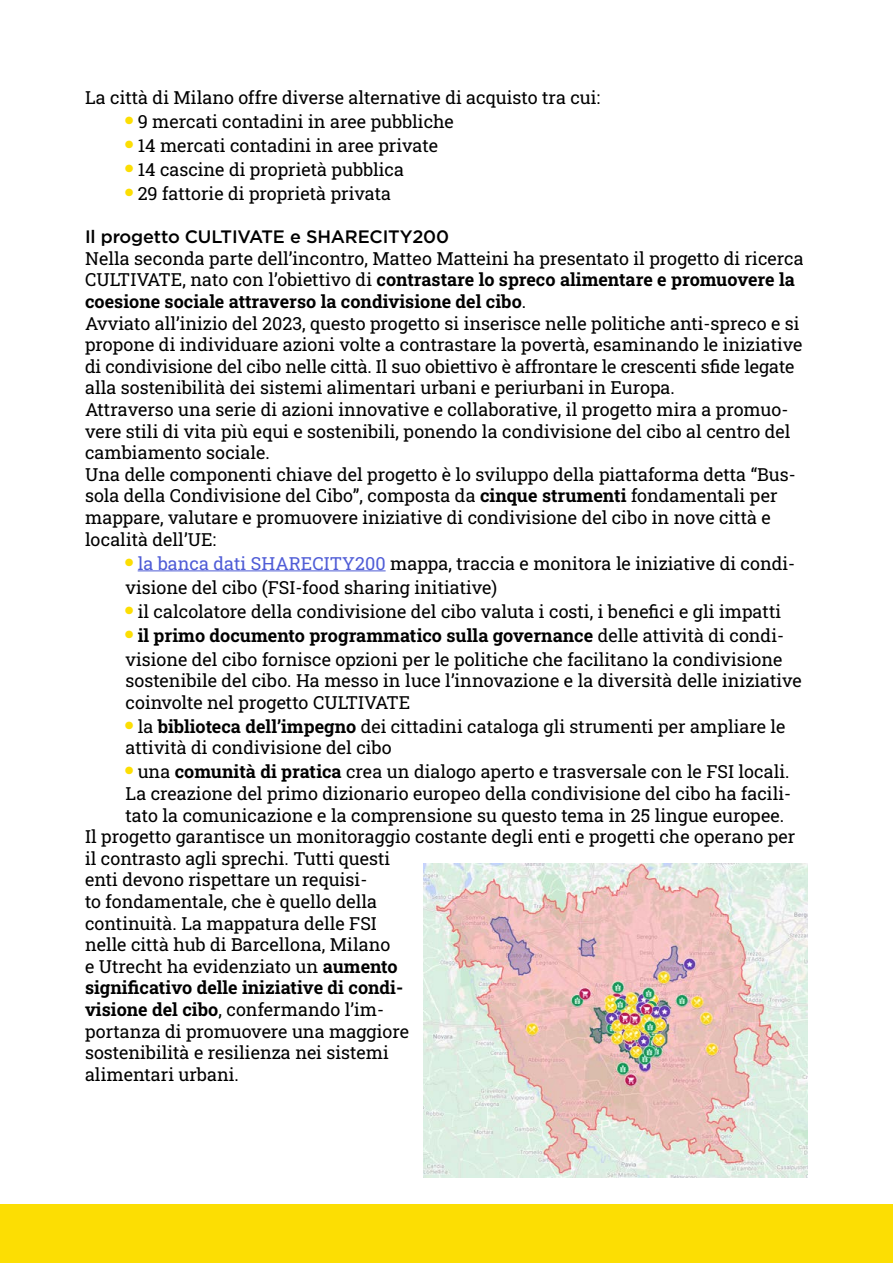
<style>
.page{position:relative;width:893px;height:1263px;background:#fff}
.page>*{position:absolute;margin:0;border:0;box-sizing:border-box;transform-origin:0 0}
.t1{font:18px/21.6px "Roboto Slab";color:#000}
.t2{font:700 18px "Roboto Slab";color:#000}
.t3{font:500 18px "Gotham";letter-spacing:-.01em;color:#000}
.s1{font-family:"Univers LT Std";font-size:21px;color:#fcde03}
.s2{font-weight:700}
.s3{color:#4f5cd6}
</style>
<div class="page">
<div style="left:0;top:1204px;width:893px;height:59px;background:#fcde03"></div>
<hr style="left:138px;top:570px;width:248px;height:1px;background:#4f5cd6">
<img style="left:423px;top:863px;width:385px;height:315px">
<p class="t1" style="left:85px;top:86px;width:517px">La città di Milano offre diverse alternative di acquisto tra cui:</p>
<p class="t1" style="left:126px;top:110px;width:330px"><span class="s1">•</span> 9 mercati contadini in aree pubbliche</p>
<p class="t1" style="left:126px;top:134px;width:314px"><span class="s1">•</span> 14 mercati contadini in aree private</p>
<p class="t1" style="left:126px;top:158px;width:280px"><span class="s1">•</span> 14 cascine di proprietà pubblica</p>
<p class="t1" style="left:126px;top:182px;width:267px"><span class="s1">•</span> 29 fattorie di proprietà privata</p>
<p class="t3" style="left:85px;top:225px;width:366px">Il progetto CULTIVATE e SHARECITY200</p>
<p class="t1" style="left:85px;top:247px;width:720px">Nella seconda parte dell’incontro, Matteo Matteini ha presentato il progetto di ricerca CULTIVATE, nato con l’obiettivo di <span class="s2">contrastare lo spreco alimentare e promuovere la coesione sociale attraverso la condivisione del cibo</span>.<br>Avviato all’inizio del 2023, questo progetto si inserisce nelle politiche anti-spreco e si propone di individuare azioni volte a contrastare la povertà, esaminando le iniziative di condivisione del cibo nelle città. Il suo obiettivo è affrontare le crescenti sfide legate alla sostenibilità dei sistemi alimentari urbani e periurbani in Europa.<br>Attraverso una serie di azioni innovative e collaborative, il progetto mira a promuo&shy;vere stili di vita più equi e sostenibili, ponendo la condivisione del cibo al centro del cambiamento sociale.<br>Una delle componenti chiave del progetto è lo sviluppo della piattaforma detta “Bus&shy;sola della Condivisione del Cibo”, composta da <span class="s2">cinque strumenti</span> fondamentali per mappare, valutare e promuovere iniziative di condivisione del cibo in nove città e località dell’UE:</p>
<p class="t1" style="left:126px;top:551px;width:671px;line-height:24px"><span class="s1">•</span> <span class="s3">la banca dati SHARECITY200</span> mappa, traccia e monitora le iniziative di condi&shy;visione del cibo (FSI-food sharing initiative)</p>
<p class="t1" style="left:126px;top:600px;width:657px"><span class="s1">•</span> il calcolatore della condivisione del cibo valuta i costi, i benefici e gli impatti</p>
<p class="t1" style="left:126px;top:623px;width:660px;line-height:24px"><span class="s1">•</span> <span class="s2">il primo documento programmatico sulla governance</span> delle attività di condi&shy;visione del cibo fornisce opzioni per le politiche che facilitano la condivisione</p>
<p class="t1" style="left:126px;top:669px;width:678px">sostenibile del cibo. Ha messo in luce l’innovazione e la diversità delle iniziative coinvolte nel progetto CULTIVATE</p>
<p class="t1" style="left:126px;top:715px;width:661px"><span class="s1">•</span> la <span class="s2">biblioteca dell’impegno</span> dei cittadini cataloga gli strumenti per ampliare le attività di condivisione del cibo</p>
<p class="t1" style="left:126px;top:761px;width:666px"><span class="s1">•</span> una <span class="s2">comunità di pratica</span> crea un dialogo aperto e trasversale con le FSI locali.</p>
<p class="t1" style="left:126px;top:782px;width:667px">La creazione del primo dizionario europeo della condivisione del cibo ha facili-</p>
<p class="t1" style="left:126px;top:804px;width:660px">tato la comunicazione e la comprensione su questo tema in 25 lingue europee.</p>
<p class="t1" style="left:85px;top:825px;width:712px">Il progetto garantisce un monitoraggio costante degli enti e progetti che operano per</p>
<p class="t1" style="left:85px;top:847px;width:307px">il contrasto agli sprechi. Tutti questi</p>
<p class="t1" style="left:85px;top:869px;width:284px">enti devono rispettare un requisi-</p>
<p class="t1" style="left:85px;top:890px;width:294px">to fondamentale, che è quello della</p>
<p class="t1" style="left:85px;top:912px;width:293px">continuità. La mappatura delle FSI</p>
<p class="t1" style="left:85px;top:933px;width:307px">nelle città hub di Barcellona, Milano</p>
<p class="t1" style="left:85px;top:955px;width:314px">e Utrecht ha evidenziato un <span class="s2">aumento</span></p>
<p class="t2" style="left:85px;top:975px;width:320px">significativo delle iniziative di condi-</p>
<p class="t1" style="left:85px;top:998px;width:301px"><span class="s2">visione del cibo</span>, confermando l’im-</p>
<p class="t1" style="left:85px;top:1020px;width:325px">portanza di promuovere una maggiore</p>
<p class="t1" style="left:85px;top:1041px;width:305px">sostenibilità e resilienza nei sistemi</p>
<p class="t1" style="left:85px;top:1063px;width:155px">alimentari urbani.</p>
</div>
